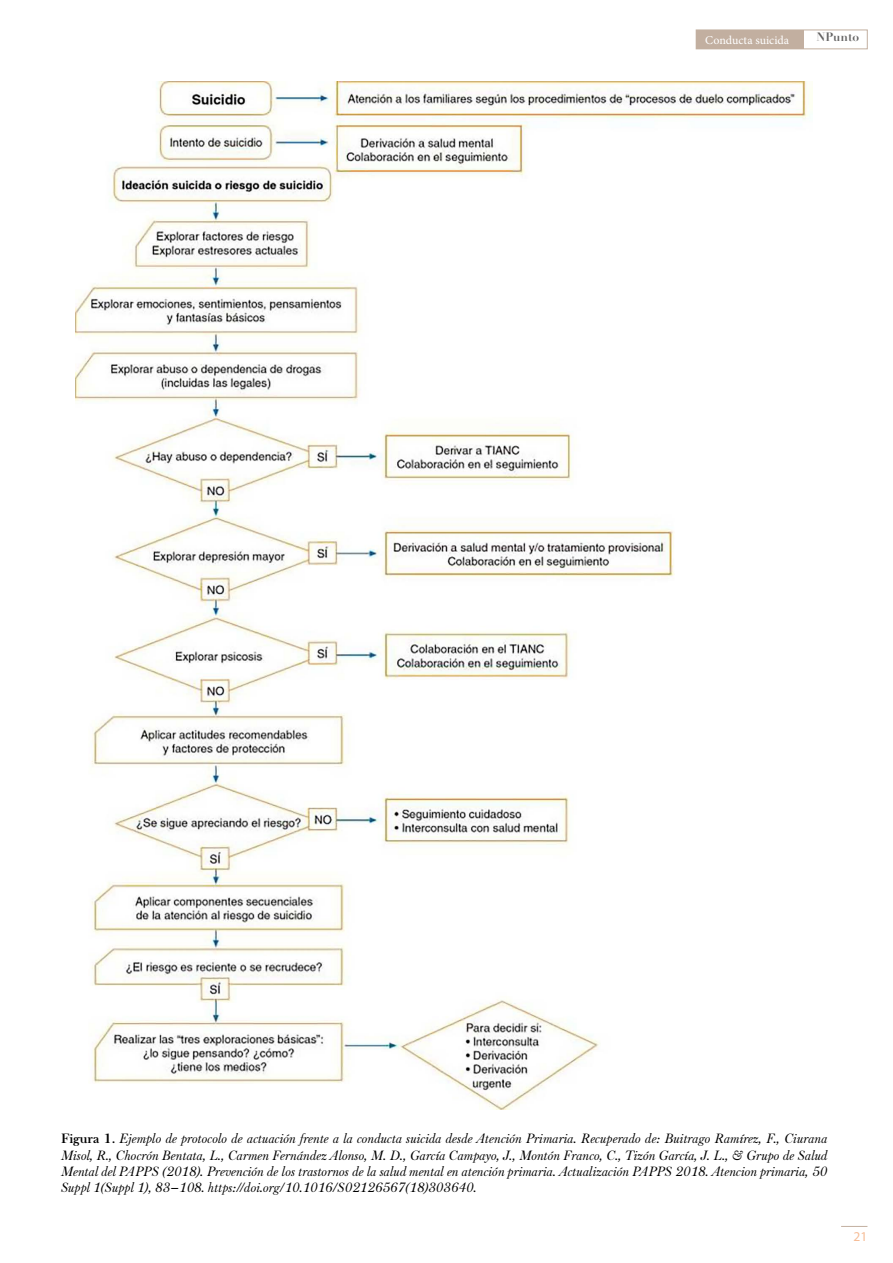
<style>
.page{position:relative;width:893px;height:1263px;background:#fff}
.page>*{position:absolute;margin:0;border:0;box-sizing:border-box;transform-origin:0 0}
.t1{font:italic 13.5px/16.2px "Baskerville F";color:#000;text-align:justify}
.t2{font:13.5px "Myriad Pro";color:#f6bc96}
.t3{font:12px "Minion Pro";color:#fff}
.t4{font:700 12px "Didot LT Pro";color:#646363}
.s1{font-weight:700;font-style:normal}
</style>
<div class="page">
<svg style="left:841px;top:1226px;width:26px;height:1px"></svg>
<div style="left:696px;top:30px;width:171px;height:19px;border:1px solid #c2afa0"></div>
<div style="left:696px;top:30px;width:108px;height:19px;background:#c2afa0"></div>
<img style="left:76px;top:81px;width:736px;height:1028px">
<p class="t3" style="left:705px;top:32px;width:85px">Conducta suicida</p>
<p class="t4" style="left:816px;top:30px;width:44px">NPunto</p>
<p class="t1" style="left:61px;top:1131px;width:768px"><span class="s1">Figura 1.</span> Ejemplo de protocolo de actuación frente a la conducta suicida desde Atención Primaria. Recuperado de: Buitrago Ramírez, F., Ciurana Misol, R., Chocrón Bentata, L., Carmen Fernández Alonso, M. D., García Campayo, J., Montón Franco, C., Tizón García, J. L., &amp; Grupo de Salud Mental del PAPPS (2018). Prevención de los trastornos de la salud mental en atención primaria. Actualización PAPPS 2018. Atencion primaria, 50<br>Suppl 1(Suppl 1), 83–108. https://doi.org/10.1016/S02126567(18)303640.</p>
<p class="t2" style="left:854px;top:1228px;width:15px">21</p>
</div>
